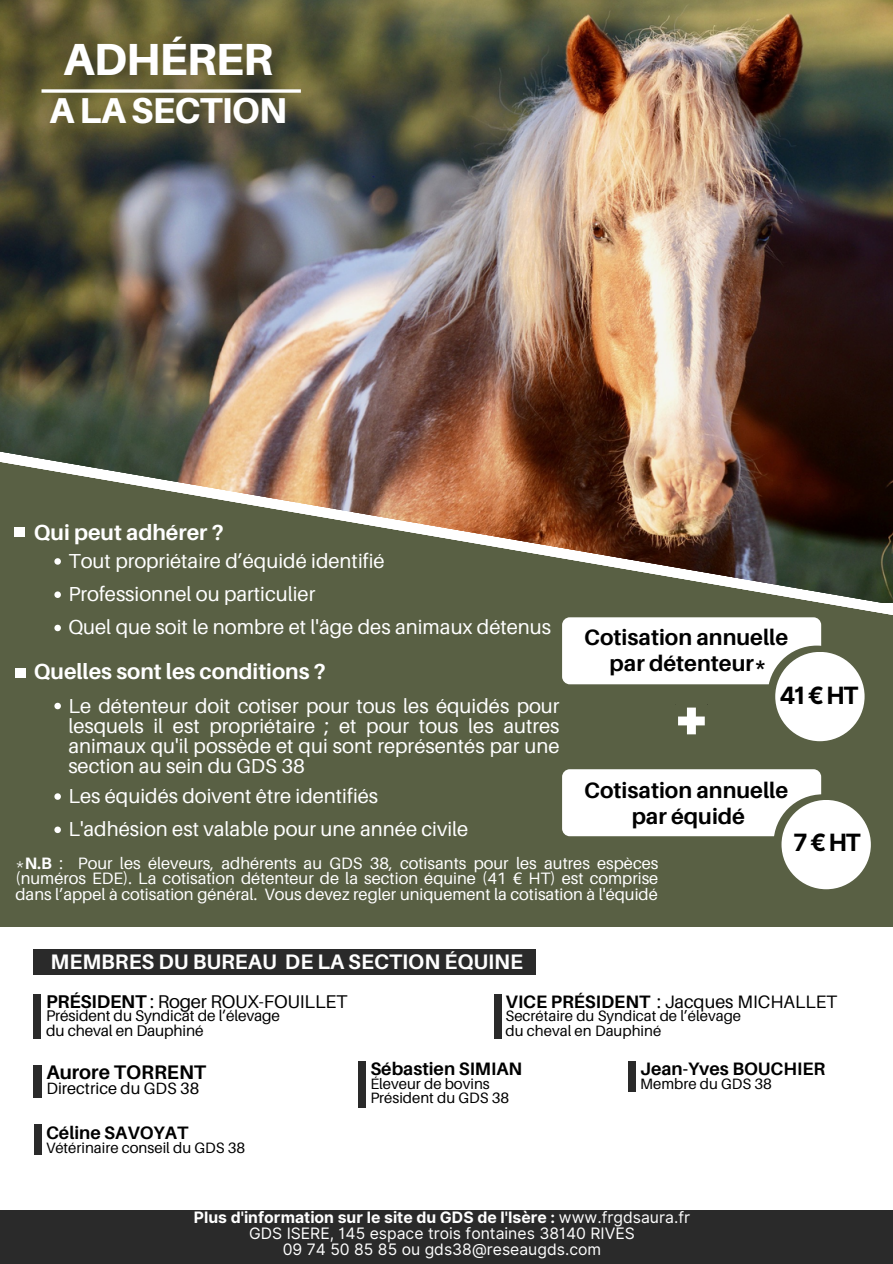
<style>
.page{position:relative;width:893px;height:1264px;background:#fff}
.page>*{position:absolute;margin:0;border:0;box-sizing:border-box;transform-origin:0 0}
.t1{font:700 50.1px "Open Sans";color:#fff}
.t2{font:800 45px "Aileron";letter-spacing:-.02em;color:#fff}
.t3{font:800 36px "Aileron";letter-spacing:-.02em;color:#fff}
.t4{font:700 23.85px "Inter";color:#000}
.t5{font:700 22.2px "Aileron";color:#000}
.t6{font:700 21.75px "Aileron";color:#fff}
.t7{font:700 21px "Aileron";color:#fff}
.t8{font:20.25px/20.2px "Aileron";color:#fff;text-align:justify}
.t9{font:19.95px "Open Sans";color:#fff}
.t10{font:700 19.65px "Aileron";color:#000}
.t11{font:18.45px "Aileron";letter-spacing:-.01em;color:#000}
.t12{font:700 18px "Aileron";color:#000}
.t13{font:18px "Aileron";color:#000}
.t14{font:16.5px/15.8px "Aileron";color:#fff;text-align:justify}
.t15{font:16.35px "Aileron";color:#000}
.t16{font:15.75px "Inter";color:#fff}
.t17{font:700 15.75px "Inter";color:#fff}
.t18{font:15.45px "Aileron";letter-spacing:-.01em;color:#000}
.t19{font:15px "Aileron";color:#000}
.t20{font:italic 700 9.75px "Open Sans";letter-spacing:-.055em;color:#fff}
.s1{font-weight:700}
.s2{font-weight:400}
</style>
<div class="page">
<img style="left:0;top:0;width:892px;height:444px">
<div style="left:33px;top:994px;width:8px;height:45px;background:#2a2a2a"></div>
<div style="left:34px;top:949px;width:502px;height:25px;background:#2a2a2a"></div>
<img style="left:0;top:444px;width:892px;height:14px">
<svg style="left:0;top:458px;width:892px;height:193px;background:#6c634a"></svg>
<div style="left:0;top:651px;width:892px;height:275px;background:#596044"></div>
<div style="left:562px;top:617px;width:259px;height:67px;background:#fff;border-radius:8px"></div>
<svg style="left:767px;top:645px;width:98px;height:98px"></svg>
<svg style="left:678px;top:707px;width:27px;height:28px"></svg>
<div style="left:562px;top:769px;width:259px;height:67px;background:#fff;border-radius:8px"></div>
<div style="left:775px;top:652px;width:89px;height:89px;background:#fff;border-radius:50%"></div>
<div style="left:15px;top:668px;width:11px;height:9px;background:#fff"></div>
<div style="left:15px;top:527px;width:10px;height:10px;background:#fff"></div>
<div style="left:494px;top:994px;width:8px;height:45px;background:#2a2a2a"></div>
<div style="left:34px;top:1124px;width:7px;height:30px;background:#2a2a2a"></div>
<div style="left:628px;top:1061px;width:8px;height:30px;background:#2a2a2a"></div>
<div style="left:0;top:1210px;width:892px;height:53px;background:#2a2a2a"></div>
<svg style="left:54px;top:558px;width:7px;height:6px"></svg>
<svg style="left:54px;top:591px;width:7px;height:7px"></svg>
<svg style="left:54px;top:624px;width:7px;height:7px"></svg>
<svg style="left:54px;top:702px;width:7px;height:7px"></svg>
<svg style="left:54px;top:793px;width:7px;height:6px"></svg>
<svg style="left:54px;top:826px;width:7px;height:7px"></svg>
<div style="left:33px;top:1065px;width:9px;height:33px;background:#2a2a2a"></div>
<svg style="left:41px;top:89px;width:260px;height:4px"></svg>
<svg style="left:773px;top:794px;width:98px;height:98px"></svg>
<div style="left:781px;top:800px;width:89px;height:89px;background:#fff;border-radius:50%"></div>
<div style="left:358px;top:1061px;width:8px;height:47px;background:#2a2a2a"></div>
<p class="t1" style="left:166px;top:-5px;width:104px">GDS</p>
<p class="t9" style="left:171px;top:49px;width:47px">Isère</p>
<p class="t2" style="left:64px;top:31px;width:211px">ADHÉRER</p>
<p class="t3" style="left:50px;top:88px;width:239px">A LA SECTION</p>
<p class="t20" style="left:43px;top:63px;width:116px">L'action sanitaire ensemble</p>
<p class="t6" style="left:34px;top:519px;width:191px">Qui peut adhérer ?</p>
<p class="t8" style="left:68px;top:550px;width:318px">Tout propriétaire d’équidé identifié</p>
<p class="t8" style="left:68px;top:583px;width:248px">Professionnel ou particulier</p>
<p class="t8" style="left:68px;top:617px;width:484px">Quel que soit le nombre et l'âge des animaux détenus</p>
<p class="t6" style="left:34px;top:658px;width:293px">Quelles sont les conditions ?</p>
<p class="t8" style="left:68px;top:695px;width:492px">Le détenteur doit cotiser pour tous les équidés pour lesquels il est propriétaire ; et pour tous les autres animaux qu'il possède et qui sont représentés par une section au sein du GDS 38</p>
<p class="t8" style="left:68px;top:785px;width:311px">Les équidés doivent être identifiés</p>
<p class="t8" style="left:68px;top:818px;width:401px">L'adhésion est valable pour une année civile</p>
<p class="t5" style="left:584px;top:623px;width:205px">Cotisation annuelle</p>
<p class="t5" style="left:609px;top:649px;width:159px">par détenteur*</p>
<p class="t4" style="left:779px;top:680px;width:81px">41€HT</p>
<p class="t5" style="left:584px;top:776px;width:205px">Cotisation annuelle</p>
<p class="t5" style="left:631px;top:802px;width:115px">par équidé</p>
<p class="t4" style="left:793px;top:828px;width:69px">7€HT</p>
<p class="t14" style="left:15px;top:854px;width:644px">*<span class="s1">N.B</span> : Pour les éleveurs, adhérents au GDS 38, cotisants pour les autres espèces (numéros EDE). La cotisation détenteur de la section équine (41 € HT) est comprise dans l’appel à cotisation général. Vous devez regler uniquement la cotisation à l'équidé</p>
<p class="t7" style="left:51px;top:949px;width:474px">MEMBRES DU BUREAU DE LA SECTION ÉQUINE</p>
<p class="t11" style="left:46px;top:990px;width:303px"><span class="s1">PRÉSIDENT</span> : Roger ROUX-FOUILLET</p>
<p class="t18" style="left:46px;top:1006px;width:235px">Président du Syndicat de l’élevage</p>
<p class="t18" style="left:46px;top:1021px;width:159px">du cheval en Dauphiné</p>
<p class="t10" style="left:46px;top:1060px;width:161px">Aurore TORRENT</p>
<p class="t15" style="left:46px;top:1078px;width:154px">Directrice du GDS 38</p>
<p class="t12" style="left:46px;top:1121px;width:144px">Céline SAVOYAT</p>
<p class="t19" style="left:46px;top:1138px;width:201px">Vétérinaire conseil du GDS 38</p>
<p class="t13" style="left:505px;top:990px;width:333px"><span class="s1">VICE PRÉSIDENT</span> : Jacques MICHALLET</p>
<p class="t19" style="left:505px;top:1006px;width:237px">Secrétaire du Syndicat de l’élevage</p>
<p class="t19" style="left:505px;top:1021px;width:157px">du cheval en Dauphiné</p>
<p class="t12" style="left:370px;top:1057px;width:153px">Sébastien SIMIAN</p>
<p class="t19" style="left:370px;top:1074px;width:121px">Éleveur de bovins</p>
<p class="t19" style="left:370px;top:1088px;width:140px">Président du GDS 38</p>
<p class="t12" style="left:640px;top:1057px;width:186px">Jean-Yves BOUCHIER</p>
<p class="t19" style="left:640px;top:1074px;width:133px">Membre du GDS 38</p>
<p class="t17" style="left:194px;top:1208px;width:497px">Plus d'information sur le site du GDS de l'Isère : <span class="s2">www.frgdsaura.fr</span></p>
<p class="t16" style="left:249px;top:1223px;width:387px">GDS ISERE, 145 espace trois fontaines 38140 RIVES</p>
<p class="t16" style="left:283px;top:1239px;width:320px">09 74 50 85 85 ou gds38@reseaugds.com</p>
</div>
